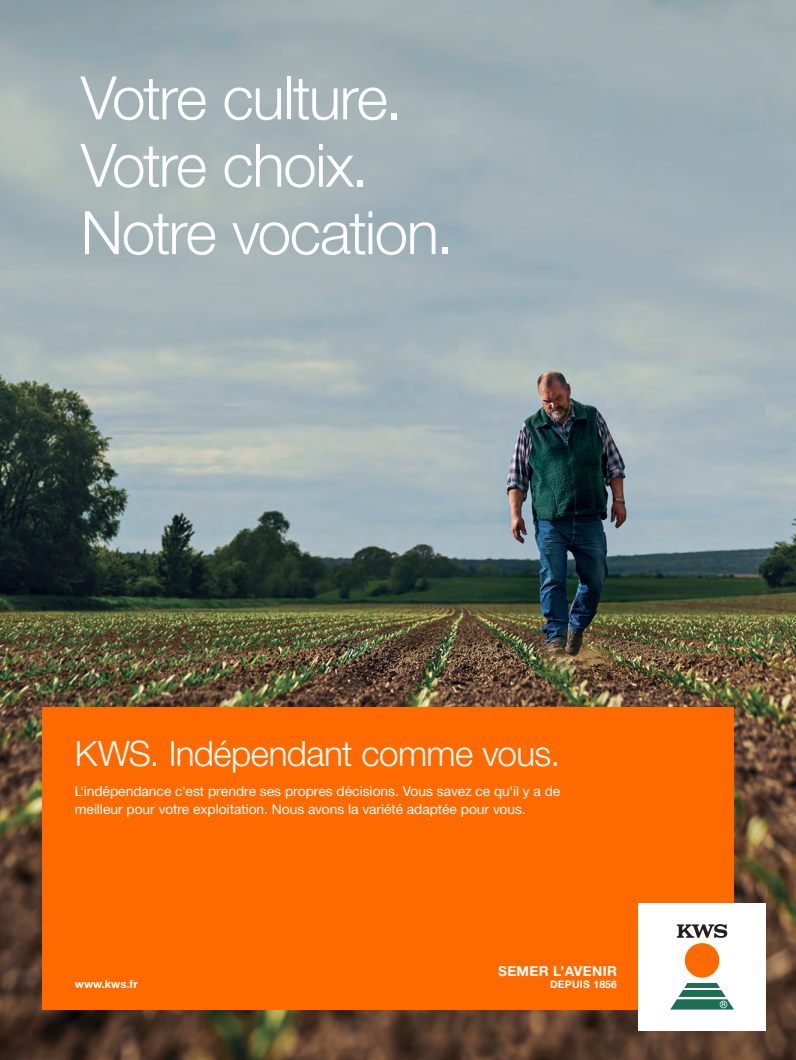
<style>
.page{position:relative;width:796px;height:1060px;background:#fff}
.page>*{position:absolute;margin:0;border:0;box-sizing:border-box;transform-origin:0 0}
.t1{font:300 60px/67.4px "Helvetica Neue LT Std";letter-spacing:-.03em;color:#fff}
.t2{font:300 35px "Helvetica Neue LT Std";letter-spacing:-.015em;color:#fff}
.t3{font:13.75px/17.8px "Helvetica Neue LT Std";color:#fff}
.t4{font:700 13.75px "Helvetica Neue LT Std";letter-spacing:.025em;color:#fff}
.t5{font:700 11.25px "Helvetica Neue LT Std";color:#fff}
.t6{font:700 10.25px "Helvetica Neue LT Std";letter-spacing:.025em;color:#fff}
</style>
<div class="page">
<img style="left:0;top:0;width:796px;height:1059px">
<div style="left:43px;top:707px;width:691px;height:302px;background:#ff6a00"></div>
<div style="left:638px;top:902px;width:128px;height:128px;background:#fff"></div>
<svg style="left:670px;top:983px;width:64px;height:26px"></svg>
<div style="left:685px;top:942px;width:34px;height:35px;background:#ff6a00;border-radius:50%"></div>
<svg style="left:677px;top:924px;width:50px;height:13px"></svg>
<h1 class="t1" style="left:81px;top:63px;width:374px">Votre culture.<br>Votre choix.<br>Notre vocation.</h1>
<h2 class="t2" style="left:75px;top:732px;width:487px">KWS. Indépendant comme vous.</h2>
<p class="t3" style="left:75px;top:781px;width:487px">L'indépendance c'est prendre ses propres décisions. Vous savez ce qu'il y a de meilleur pour votre exploitation. Nous avons la variété adaptée pour vous.</p>
<p class="t5" style="left:75px;top:976px;width:64px">www.kws.fr</p>
<p class="t4" style="left:498px;top:962px;width:120px">SEMER L’AVENIR</p>
<p class="t6" style="left:550px;top:977px;width:68px">DEPUIS 1856</p>
</div>
